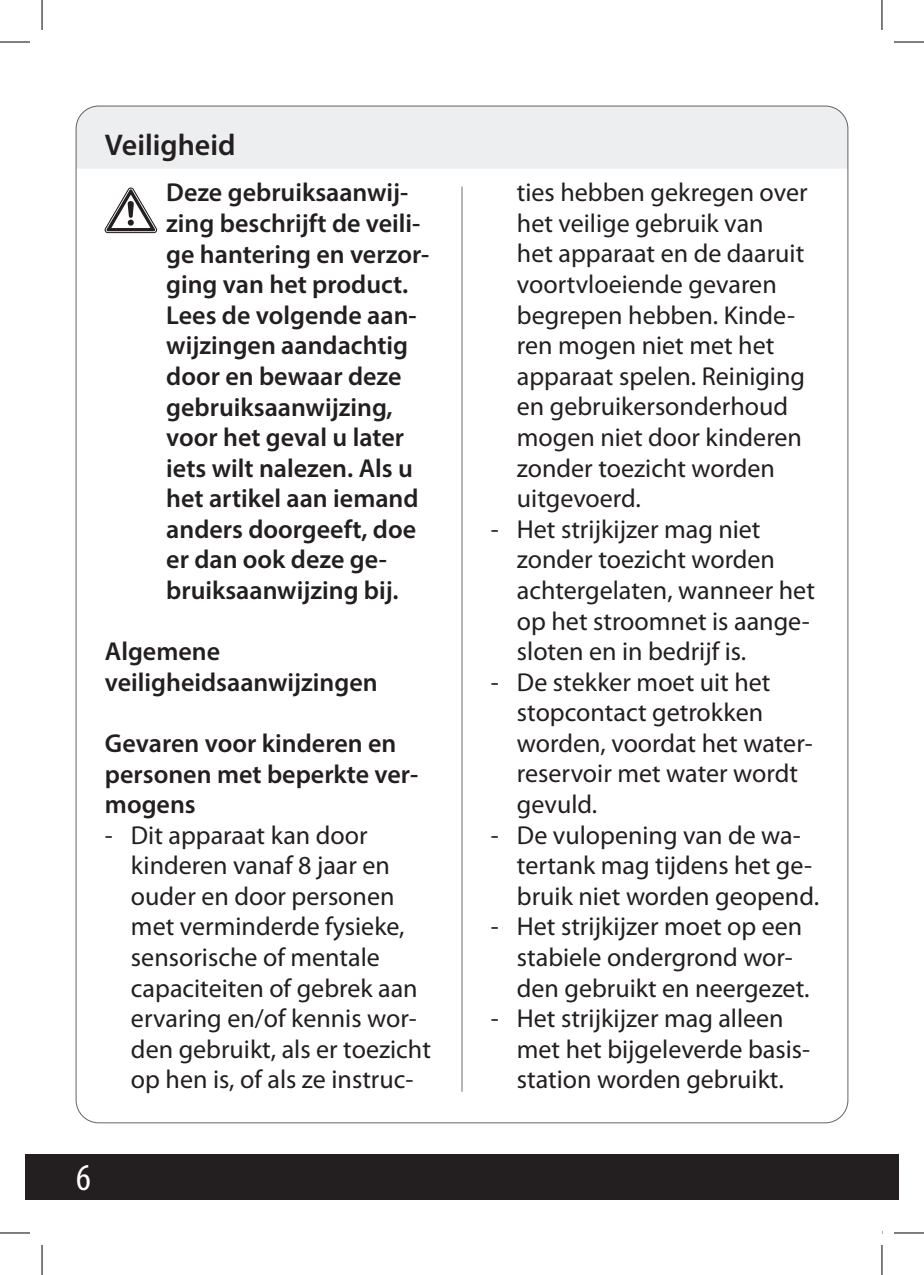
<style>
.page{position:relative;width:924px;height:1275px;background:#fff}
.page>*{position:absolute;margin:0;border:0;box-sizing:border-box;transform-origin:0 0}
.t1{font:condensed 38px "Myriad Pro";color:#fff}
.t2{font:600 30px "Myriad Pro";color:#231f20}
.t3{font:26px/30.6px "Myriad Pro";color:#231f20}
.t4{font:600 26px/30.6px "Myriad Pro";color:#231f20}
</style>
<div class="page">
<div style="left:76px;top:107px;width:771px;height:62px;background:#edeeef"></div>
<hr style="left:461px;top:187px;width:1px;height:904px;background:#6c6d70">
<div style="left:25px;top:1154px;width:873px;height:45px;background:#231f20"></div>
<svg style="left:105px;top:188px;width:52px;height:45px"></svg>
<hr style="left:0;top:42px;width:30px;height:1px;background:#000">
<hr style="left:893px;top:42px;width:30px;height:1px;background:#000">
<hr style="left:0;top:1232px;width:30px;height:1px;background:#000">
<hr style="left:893px;top:1232px;width:30px;height:1px;background:#000">
<hr style="left:42px;top:0;width:1px;height:30px;background:#000">
<hr style="left:42px;top:1245px;width:1px;height:30px;background:#000">
<hr style="left:881px;top:0;width:1px;height:30px;background:#000">
<hr style="left:881px;top:1245px;width:1px;height:30px;background:#000">
<p class="t2" style="left:105px;top:126px;width:132px">Veiligheid</p>
<p class="t4" style="left:166px;top:177px;width:264px">Deze gebruiksaanwij&shy;zing beschrijft de veili&shy;ge hantering en verzor&shy;ging van het product.<br>Lees de volgende aan&shy;wijzingen aandachtig door en bewaar deze gebruiksaanwijzing, voor het geval u later iets wilt nalezen. Als u het artikel aan iemand anders doorgeeft, doe er dan ook deze ge&shy;bruiksaanwijzing bij.</p>
<p class="t4" style="left:105px;top:635px;width:274px">Algemene veiligheidsaanwijzingen</p>
<p class="t4" style="left:105px;top:727px;width:315px">Gevaren voor kinderen en personen met beperkte ver&shy;mogens</p>
<p class="t3" style="left:131px;top:820px;width:301px;text-indent:-26px">- Dit apparaat kan door kinderen vanaf 8 jaar en ouder en door personen met verminderde fysieke, sensorische of mentale capaciteiten of gebrek aan ervaring en/of kennis wor&shy;den gebruikt, als er toezicht op hen is, of als ze instruc-</p>
<h1 class="t1" style="left:76px;top:1154px;width:16px">6</h1>
<p class="t3" style="left:516px;top:178px;width:292px">ties hebben gekregen over het veilige gebruik van<br>het apparaat en de daaruit voortvloeiende gevaren begrepen hebben. Kinde&shy;ren mogen niet met het apparaat spelen. Reiniging en gebruikersonderhoud mogen niet door kinderen zonder toezicht worden uitgevoerd.</p>
<p class="t3" style="left:516px;top:514px;width:299px;text-indent:-26px">- Het strijkijzer mag niet zonder toezicht worden achtergelaten, wanneer het op het stroomnet is aange&shy;sloten en in bedrijf is.</p>
<p class="t3" style="left:516px;top:667px;width:297px;text-indent:-26px">- De stekker moet uit het stopcontact getrokken worden, voordat het water&shy;reservoir met water wordt gevuld.</p>
<p class="t3" style="left:516px;top:820px;width:303px;text-indent:-26px">- De vulopening van de wa&shy;tertank mag tijdens het ge&shy;bruik niet worden geopend.</p>
<p class="t3" style="left:516px;top:912px;width:294px;text-indent:-26px">- Het strijkijzer moet op een stabiele ondergrond wor&shy;den gebruikt en neergezet.</p>
<p class="t3" style="left:516px;top:1003px;width:295px;text-indent:-26px">- Het strijkijzer mag alleen met het bijgeleverde basis&shy;station worden gebruikt.</p>
</div>
